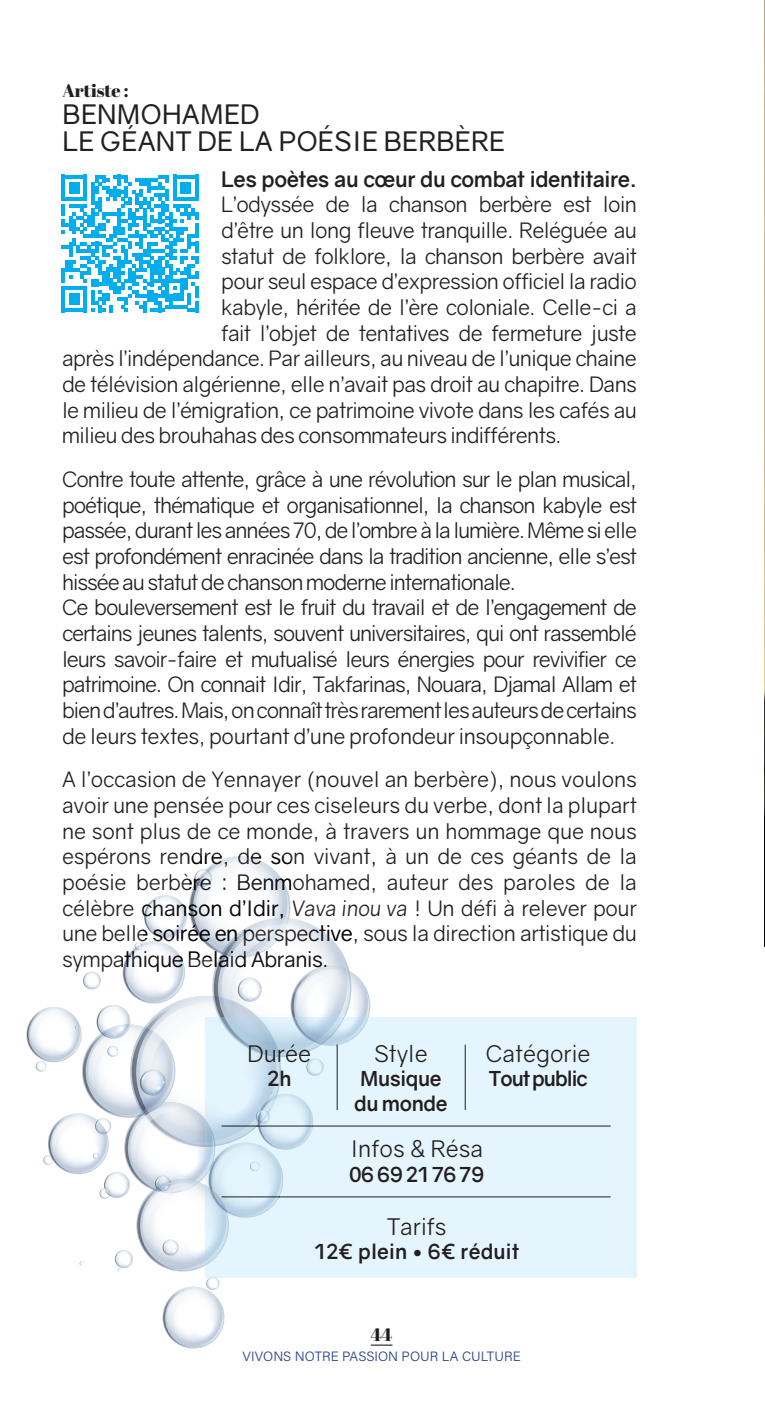
<style>
.page{position:relative;width:765px;height:1403px;background:#fff}
.page>*{position:absolute;margin:0;border:0;box-sizing:border-box;transform-origin:0 0}
.t1{font:27px/27px "Gravity";letter-spacing:.01em;color:#231f20}
.t2{font:23.18px "Gravity";color:#231f20}
.t3{font:21.38px/25.7px "Gravity";letter-spacing:-.05em;color:#231f20}
.t4{font:21.38px "Gravity";letter-spacing:-.03em;color:#231f20}
.t5{font:700 21.38px "Gravity";letter-spacing:-.02em;color:#231f20}
.t6{font:700 20.47px/24.8px "Gravity";letter-spacing:-.02em;color:#231f20}
.t7{font:700 20.47px "Gravity";letter-spacing:.01em;color:#231f20}
.t8{font:700 20.47px "Gravity";letter-spacing:-.05em;color:#231f20}
.t9{font:18px "Abril Fatface";color:#231f20}
.t10{font:13.5px "Acumin Variable Concept";color:#253f8e}
.s1{font-style:italic}
</style>
<div class="page">
<img style="left:764px;top:1px;width:1px;height:945px">
<svg style="left:61px;top:175px;width:138px;height:137px"></svg>
<hr style="left:195px;top:286px;width:4px;height:11px;background:#00aeef">
<hr style="left:195px;top:301px;width:4px;height:11px;background:#00aeef">
<svg style="left:26px;top:856px;width:366px;height:492px"></svg>
<svg style="left:205px;top:1016px;width:431px;height:261px;fill:#e5f5fd"></svg>
<hr style="left:221px;top:1125px;width:389px;height:1px;background:#231f20">
<hr style="left:221px;top:1196px;width:389px;height:1px;background:#231f20">
<hr style="left:337px;top:1044px;width:1px;height:65px;background:#231f20">
<hr style="left:464px;top:1044px;width:1px;height:65px;background:#231f20">
<p class="t9" style="left:62px;top:78px;width:68px">Artiste :</p>
<p class="t1" style="left:63px;top:101px;width:444px">BENMOHAMED<br>LE GÉANT DE LA POÉSIE BERBÈRE</p>
<p class="t5" style="left:221px;top:165px;width:417px">Les poètes au cœur du combat identitaire.</p>
<p class="t4" style="left:221px;top:191px;width:417px">L’odyssée de la chanson berbère est loin</p>
<p class="t4" style="left:221px;top:217px;width:417px">d’être un long fleuve tranquille. Reléguée au</p>
<p class="t4" style="left:221px;top:243px;width:417px">statut de folklore, la chanson berbère avait</p>
<p class="t4" style="left:221px;top:268px;width:417px">pour seul espace d’expression officiel la radio</p>
<p class="t4" style="left:221px;top:294px;width:417px">kabyle, héritée de l’ère coloniale. Celle-ci a</p>
<p class="t4" style="left:221px;top:320px;width:417px">fait l’objet de tentatives de fermeture juste</p>
<p class="t4" style="left:62px;top:345px;width:576px">après l’indépendance. Par ailleurs, au niveau de l’unique chaine</p>
<p class="t4" style="left:62px;top:371px;width:576px">de télévision algérienne, elle n’avait pas droit au chapitre. Dans</p>
<p class="t4" style="left:62px;top:397px;width:576px">le milieu de l’émigration, ce patrimoine vivote dans les cafés au</p>
<p class="t4" style="left:62px;top:422px;width:500px">milieu des brouhahas des consommateurs indifférents.</p>
<p class="t3" style="left:62px;top:466px;width:576px">Contre toute attente, grâce à une révolution sur le plan musical, poétique, thématique et organisationnel, la chanson kabyle est passée, durant les années 70, de l’ombre à la lumière. Même si elle est profondément enracinée dans la tradition ancienne, elle s’est hissée au statut de chanson moderne internationale.<br>Ce bouleversement est le fruit du travail et de l’engagement de certains jeunes talents, souvent universitaires, qui ont rassemblé leurs savoir-faire et mutualisé leurs énergies pour revivifier ce patrimoine. On connait Idir, Takfarinas, Nouara, Djamal Allam et bien d’autres. Mais, on connaît très rarement les auteurs de certains de leurs textes, pourtant d’une profondeur insoupçonnable.</p>
<p class="t3" style="left:62px;top:766px;width:576px;text-align:justify">A l’occasion de Yennayer (nouvel an berbère), nous voulons avoir une pensée pour ces ciseleurs du verbe, dont la plupart ne sont plus de ce monde, à travers un hommage que nous espérons rendre, de son vivant, à un de ces géants de la poésie berbère : Benmohamed, auteur des paroles de la célèbre chanson d’Idir, <span class="s1">Vava inou va</span> ! Un défi à relever pour une belle soirée en perspective, sous la direction artistique du sympathique Belaid Abranis.</p>
<p class="t2" style="left:247px;top:1039px;width:65px">Durée</p>
<p class="t6" style="left:267px;top:1066px;width:26px">2h</p>
<p class="t2" style="left:374px;top:1039px;width:55px">Style</p>
<p class="t6" style="left:354px;top:1066px;width:95px">Musique du monde</p>
<p class="t2" style="left:485px;top:1039px;width:106px">Catégorie</p>
<p class="t8" style="left:488px;top:1066px;width:100px">Tout public</p>
<p class="t2" style="left:350px;top:1134px;width:134px">Infos &amp; Résa</p>
<p class="t6" style="left:349px;top:1162px;width:136px">06 69 21 76 79</p>
<p class="t2" style="left:387px;top:1211px;width:61px">Tarifs</p>
<p class="t7" style="left:314px;top:1238px;width:207px">12€ plein • 6€ réduit</p>
<p class="t9" style="left:370px;top:1321px;width:23px">44</p>
<p class="t10" style="left:242px;top:1346px;width:279px">VIVONS NOTRE PASSION POUR LA CULTURE</p>
</div>
